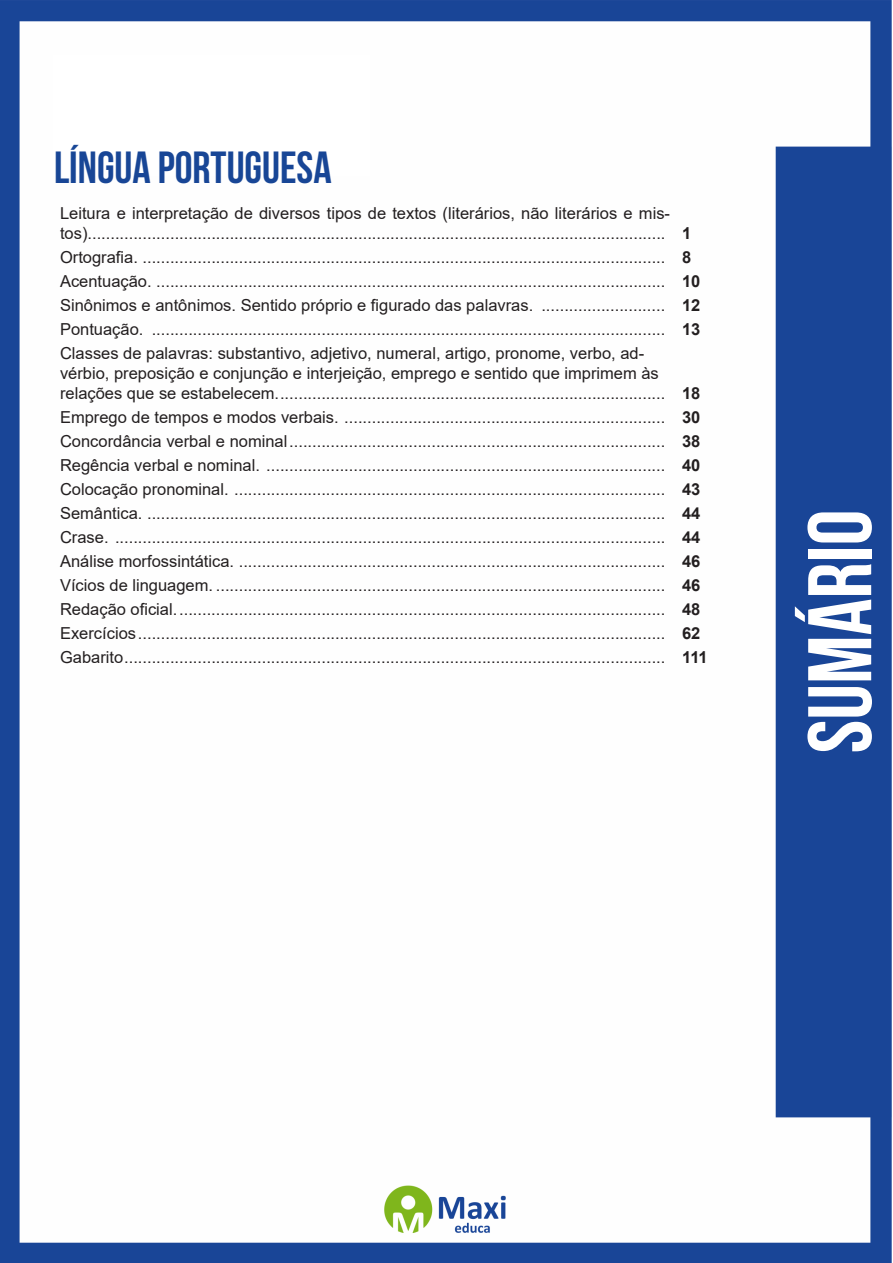
<style>
.page{position:relative;width:893px;height:1263px;background:#fff}
.page>*{position:absolute;margin:0;border:0;box-sizing:border-box;transform-origin:0 0}
.t1{font:700 90px "Bebas Neue";color:#fff}
.t2{font:700 45px "Bebas Neue";color:#184696}
.ALTERNATIVAS{font:16.5px/19.8px "Arial";color:#231f20}
.ALTERNATIVAS-2{font:700 16.5px "Arial";color:#231f20}
</style>
<div class="page">
<img style="left:0;top:0;width:892px;height:1263px">
<div style="left:53px;top:55px;width:317px;height:121px;background:#fff"></div>
<p class="t2" style="left:54px;top:142px;width:279px">LÍNGUA PORTUGUESA</p>
<p class="ALTERNATIVAS" style="left:60px;top:204px;width:612px">Leitura e interpretação de diversos tipos de textos (literários, não literários e mis&shy;tos)..............................................................................................................................</p>
<p class="ALTERNATIVAS-2" style="left:682px;top:222px;width:11px">1</p>
<p class="ALTERNATIVAS" style="left:60px;top:247px;width:607px">Ortografia. ..................................................................................................................</p>
<p class="ALTERNATIVAS-2" style="left:682px;top:246px;width:11px">8</p>
<p class="ALTERNATIVAS" style="left:60px;top:271px;width:607px">Acentuação. ...............................................................................................................</p>
<p class="ALTERNATIVAS-2" style="left:682px;top:270px;width:20px">10</p>
<p class="ALTERNATIVAS" style="left:60px;top:295px;width:607px">Sinônimos e antônimos. Sentido próprio e figurado das palavras. ...........................</p>
<p class="ALTERNATIVAS-2" style="left:682px;top:294px;width:20px">12</p>
<p class="ALTERNATIVAS" style="left:60px;top:319px;width:607px">Pontuação. ................................................................................................................</p>
<p class="ALTERNATIVAS-2" style="left:682px;top:318px;width:20px">13</p>
<p class="ALTERNATIVAS" style="left:60px;top:343px;width:607px">Classes de palavras: substantivo, adjetivo, numeral, artigo, pronome, verbo, ad&shy;vérbio, preposição e conjunção e interjeição, emprego e sentido que imprimem às relações que se estabelecem.....................................................................................</p>
<p class="ALTERNATIVAS-2" style="left:682px;top:381px;width:20px">18</p>
<p class="ALTERNATIVAS" style="left:60px;top:407px;width:607px">Emprego de tempos e modos verbais. ......................................................................</p>
<p class="ALTERNATIVAS-2" style="left:682px;top:405px;width:20px">30</p>
<p class="ALTERNATIVAS" style="left:60px;top:431px;width:607px">Concordância verbal e nominal..................................................................................</p>
<p class="ALTERNATIVAS-2" style="left:682px;top:429px;width:20px">38</p>
<p class="ALTERNATIVAS" style="left:60px;top:455px;width:607px">Regência verbal e nominal. .......................................................................................</p>
<p class="ALTERNATIVAS-2" style="left:682px;top:453px;width:20px">40</p>
<p class="ALTERNATIVAS" style="left:60px;top:479px;width:607px">Colocação pronominal. ..............................................................................................</p>
<p class="ALTERNATIVAS-2" style="left:682px;top:477px;width:20px">43</p>
<p class="ALTERNATIVAS" style="left:60px;top:503px;width:607px">Semântica. .................................................................................................................</p>
<p class="ALTERNATIVAS-2" style="left:682px;top:501px;width:20px">44</p>
<p class="ALTERNATIVAS" style="left:60px;top:527px;width:607px">Crase. ........................................................................................................................</p>
<p class="ALTERNATIVAS-2" style="left:682px;top:525px;width:20px">44</p>
<p class="ALTERNATIVAS" style="left:60px;top:551px;width:607px">Análise morfossintática. .............................................................................................</p>
<p class="ALTERNATIVAS-2" style="left:682px;top:549px;width:20px">46</p>
<p class="ALTERNATIVAS" style="left:60px;top:575px;width:607px">Vícios de linguagem. ..................................................................................................</p>
<p class="ALTERNATIVAS-2" style="left:682px;top:573px;width:20px">46</p>
<p class="ALTERNATIVAS" style="left:60px;top:599px;width:607px">Redação oficial...........................................................................................................</p>
<p class="ALTERNATIVAS-2" style="left:682px;top:597px;width:20px">48</p>
<p class="ALTERNATIVAS" style="left:60px;top:623px;width:607px">Exercícios...................................................................................................................</p>
<p class="ALTERNATIVAS-2" style="left:682px;top:622px;width:20px">62</p>
<p class="ALTERNATIVAS" style="left:60px;top:647px;width:607px">Gabarito......................................................................................................................</p>
<p class="ALTERNATIVAS-2" style="left:682px;top:646px;width:27px">111</p>
<h1 class="t1" style="left:791px;top:753px;width:245px;rotate:-90deg">SUMÁRIO</h1>
</div>
